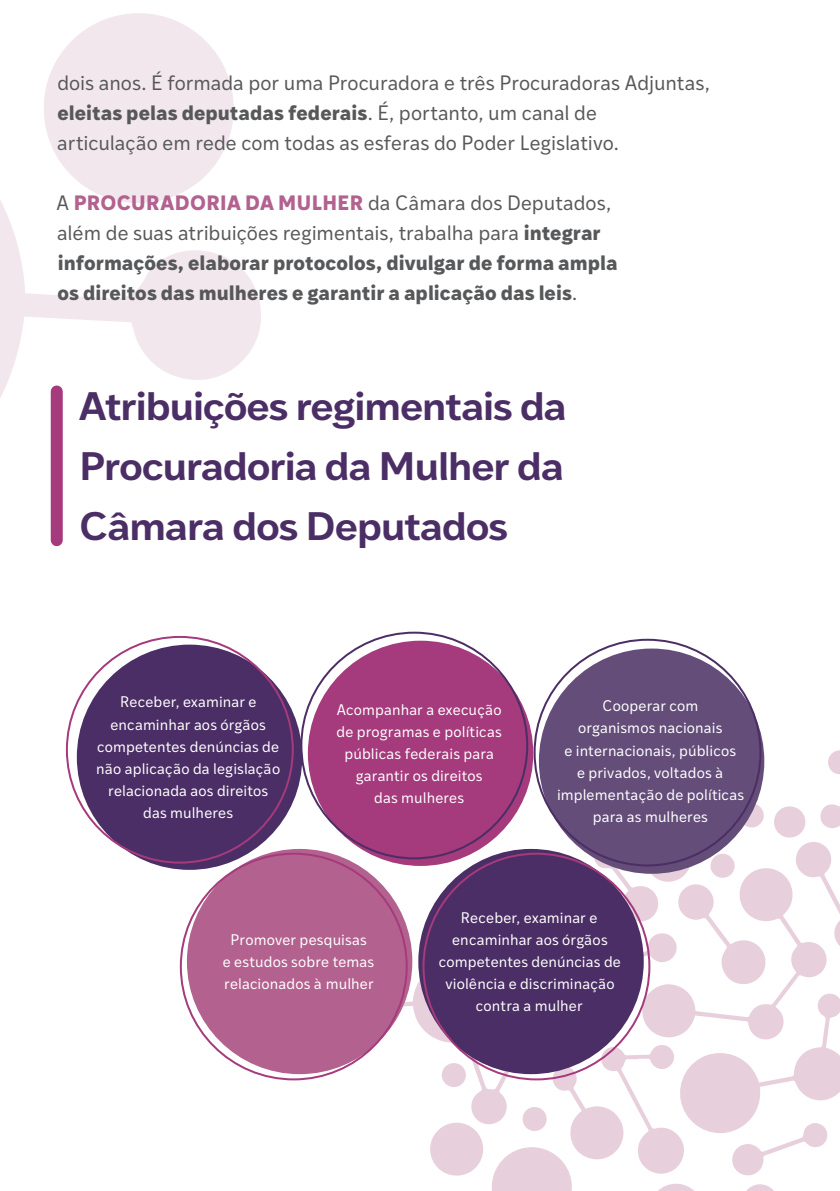
<style>
.page{position:relative;width:840px;height:1191px;background:#fff}
.page>*{position:absolute;margin:0;border:0;box-sizing:border-box;transform-origin:0 0}
.t1{font:600 38.2px/60px "Ivy Style Sans";letter-spacing:-.035em;color:#4b2e65;text-align:justify;scale:1.1 1}
.t2{font:700 20px/30px "Ivy Style Sans";color:#57585a}
.t3{font:20px/30px "Ivy Style Sans";letter-spacing:-.005em;color:#57585a}
.t4{font:14.8px/22.2px "Ivy Style Sans";letter-spacing:.01em;color:#fff;text-align:center}
.s1{font-weight:700}
.s2{font-weight:400}
.s3{color:#b3618f}
</style>
<div class="page">
<svg style="left:368px;top:750px;width:471px;height:441px"></svg>
<svg style="left:0;top:200px;width:261px;height:198px"></svg>
<svg style="left:43px;top:13px;width:191px;height:190px"></svg>
<div style="left:77px;top:644px;width:225px;height:226px;background:#4b2e65;border-radius:50%"></div>
<div style="left:308px;top:640px;width:225px;height:226px;background:#a53a7c;border-radius:50%"></div>
<div style="left:538px;top:648px;width:225px;height:225px;background:#644d79;border-radius:50%"></div>
<div style="left:187px;top:849px;width:225px;height:225px;background:#b3618f;border-radius:50%"></div>
<div style="left:418px;top:849px;width:225px;height:225px;background:#4b2e65;border-radius:50%"></div>
<div style="left:51px;top:391px;width:12px;height:149px;background:#a53a7c"></div>
<h2 class="t3" style="left:57px;top:67px;width:653px">dois anos. É formada por uma Procuradora e três Procuradoras Adjuntas, <span class="s1">eleitas pelas deputadas federais</span>. É, portanto, um canal de<br>articulação em rede com todas as esferas do Poder Legislativo.</h2>
<h2 class="t2" style="left:56px;top:186px;width:562px"><span class="s2">A</span> <span class="s3">PROCURADORIA DA MULHER</span> <span class="s2">da Câmara dos Deputados, além de suas atribuições regimentais, trabalha para</span> integrar informações, elaborar protocolos, divulgar de forma ampla os direitos das mulheres e garantir a aplicação das leis<span class="s2">.</span></h2>
<h1 class="t1" style="left:79px;top:374px;width:445px">Atribuições regimentais da Procuradoria da Mulher da Câmara dos Deputados</h1>
<p class="t4" style="left:96px;top:690px;width:185px">Receber, examinar e encaminhar aos órgãos competentes denúncias de não aplicação da legislação relacionada aos direitos das mulheres</p>
<p class="t4" style="left:336px;top:697px;width:167px">Acompanhar a execução de programas e políticas públicas federais para garantir os direitos<br>das mulheres</p>
<p class="t4" style="left:556px;top:694px;width:188px">Cooperar com<br>organismos nacionais<br>e internacionais, públicos<br>e privados, voltados à implementação de políticas para as mulheres</p>
<p class="t4" style="left:222px;top:927px;width:153px">Promover pesquisas<br>e estudos sobre temas relacionados à mulher</p>
<p class="t4" style="left:438px;top:905px;width:183px">Receber, examinar e encaminhar aos órgãos competentes denúncias de violência e discriminação contra a mulher</p>
</div>
